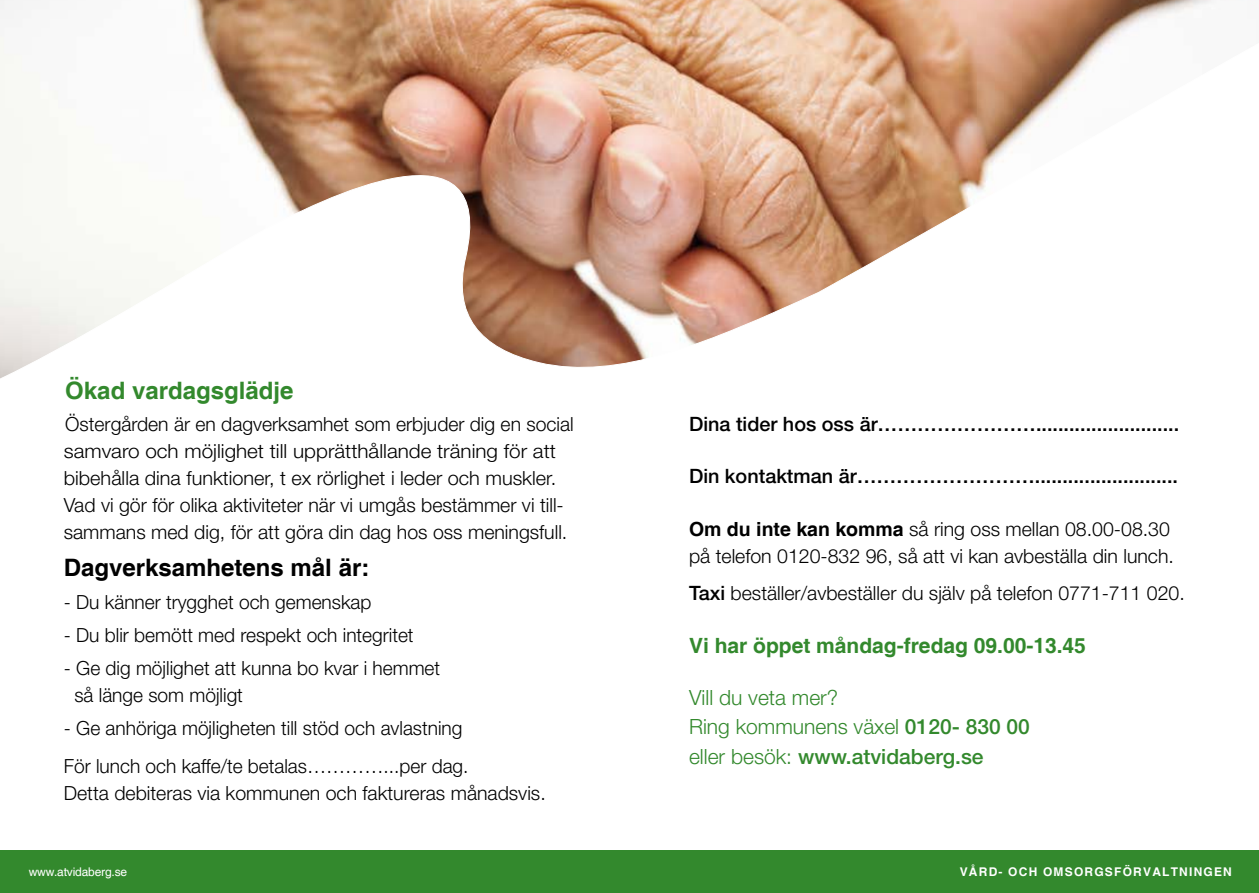
<style>
.page{position:relative;width:1259px;height:893px;background:#fff}
.page>*{position:absolute;margin:0;border:0;box-sizing:border-box;transform-origin:0 0}
.t1{font:700 24px "Helvetica";color:#000}
.t2{font:700 24px "Helvetica";color:#33892d}
.t3{font:300 21px/29.2px "Helvetica Neue LT Std";color:#33892d}
.t4{font:700 21px "Helvetica";color:#33892d}
.t5{font:500 19.8px "Helvetica Neue LT Std";color:#000}
.t6{font:300 19.5px/27px "Helvetica Neue LT Std";color:#000}
.t7{font:700 12px "Helvetica";letter-spacing:.1em;color:#fff}
.t8{font:12px "Helvetica";letter-spacing:-.015em;color:#fff}
.s1{font-family:"Helvetica";font-weight:700}
.s2{font-weight:500;font-size:19.8px}
.s3{font-weight:500}
</style>
<div class="page">
<svg style="left:0;top:9px;width:1191px;height:370px"></svg>
<div style="left:0;top:850px;width:1259px;height:43px;background:#33892d"></div>
<p class="t2" style="left:65px;top:376px;width:230px">Ökad vardagsglädje</p>
<p class="t6" style="left:64px;top:410px;width:511px">Östergården är en dagverksamhet som erbjuder dig en social samvaro och möjlighet till upprätthållande träning för att bibehålla dina funktioner, t ex rörlighet i leder och muskler.<br>Vad vi gör för olika aktiviteter när vi umgås bestämmer vi till&shy;sammans med dig, för att göra din dag hos oss meningsfull.</p>
<p class="t1" style="left:64px;top:553px;width:307px">Dagverksamhetens mål är:</p>
<p class="t6" style="left:64px;top:588px;width:309px">- Du känner trygghet och gemenskap</p>
<p class="t6" style="left:64px;top:621px;width:351px">- Du blir bemött med respekt och integritet</p>
<p class="t6" style="left:74px;top:654px;width:367px;text-indent:-11px">- Ge dig möjlighet att kunna bo kvar i hemmet så länge som möjligt</p>
<p class="t6" style="left:64px;top:709px;width:406px;line-height:37.5px">- Ge anhöriga möjligheten till stöd och avlastning<br>För lunch och kaffe/te betalas…………...per dag.</p>
<p class="t6" style="left:64px;top:779px;width:483px">Detta debiteras via kommunen och faktureras månadsvis.</p>
<p class="t5" style="left:689px;top:412px;width:492px">Dina tider hos oss är……………………..........................</p>
<p class="t5" style="left:689px;top:464px;width:490px">Din kontaktman är………………………..........................</p>
<p class="t6" style="left:689px;top:515px;width:486px"><span class="s1">Om du inte kan komma</span> så ring oss mellan 08.00-08.30 på telefon 0120-832 96, så att vi kan avbeställa din lunch.</p>
<p class="t6" style="left:689px;top:579px;width:497px"><span class="s2">Taxi</span> beställer/avbeställer du själv på telefon 0771-711 020.</p>
<p class="t4" style="left:689px;top:632px;width:398px">Vi har öppet måndag-fredag 09.00-13.45</p>
<p class="t3" style="left:689px;top:682px;width:342px">Vill du veta mer?<br>Ring kommunens växel <span class="s3">0120- 830 00 </span>eller besök: <span class="s3">www.atvidaberg.se</span></p>
<p class="t8" style="left:29px;top:865px;width:100px">www.atvidaberg.se</p>
<p class="t7" style="left:959px;top:864px;width:274px">VÅRD- OCH OMSORGSFÖRVALTNINGEN</p>
</div>
